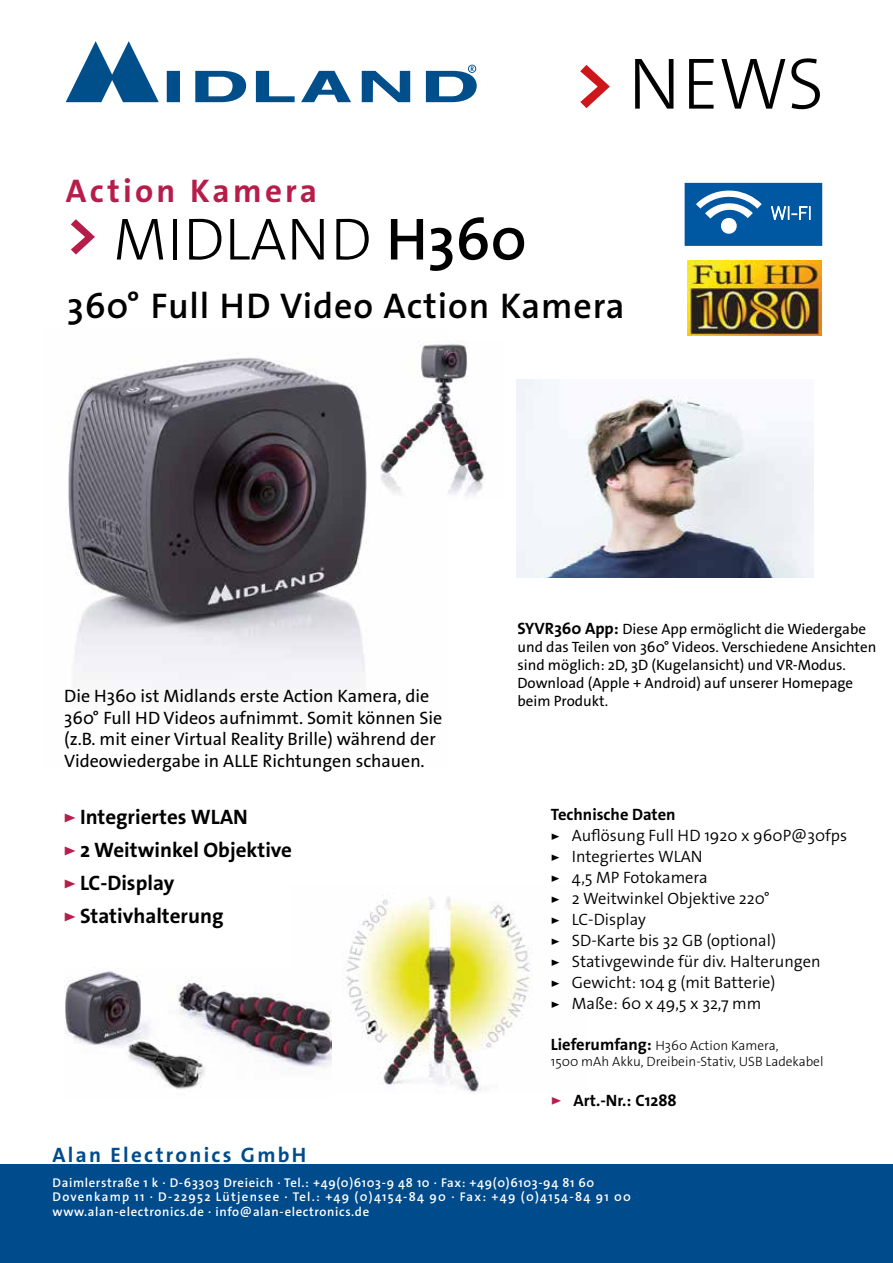
<style>
.page{position:relative;width:893px;height:1263px;background:#fff}
.page>*{position:absolute;margin:0;border:0;box-sizing:border-box;transform-origin:0 0}
.t1{font:300 73.5px "The Sans Os F";color:#000}
.t2{font:300 60px "The Sans Os F";color:#000}
.t3{font:600 36px "The Sans Os F";letter-spacing:.025em;color:#000}
.t4{font:700 33px "The Sans Os F";letter-spacing:.1em;color:#b71d4a}
.t5{font:700 21px/33px "The Sans Os F";color:#000}
.t6{font:700 21px "The Sans Os F";letter-spacing:.11em;color:#004b8b}
.t7{font:18px/21.6px "The Sans Os F";color:#000}
.t8{font:300 16.5px/21px "The Sans Os F";color:#000}
.t9{font:700 16.5px "The Sans Os F";color:#000}
.t10{font:15px/18px "The Sans Os F";color:#000}
.t11{font:300 13.5px/16.2px "The Sans Os F";color:#000}
.t12{font:600 12.75px/14.2px "The Sans Os F";letter-spacing:.05em;color:#fff}
.s1{font-weight:700;color:#cd171a}
.s2{font-weight:700;color:#b71d4a}
.s3{font-weight:600}
.s4{color:#b71d4a}
.s5{font-weight:700;font-size:16.5px}
.s6{font-weight:700}
.s7{font-weight:700;font-size:15px}
.s8{font-size:18px;color:#b71d4a}
</style>
<div class="page">
<img style="left:331px;top:897px;width:202px;height:196px">
<img style="left:68px;top:357px;width:299px;height:332px">
<div style="left:0;top:1164px;width:893px;height:99px;background:#004b8b"></div>
<svg style="left:66px;top:41px;width:411px;height:61px"></svg>
<img style="left:687px;top:260px;width:134px;height:75px">
<div style="left:685px;top:183px;width:137px;height:63px;background:#0058a2;border:2px solid #0058a2"></div>
<svg style="left:771px;top:206px;width:40px;height:14px"></svg>
<svg style="left:696px;top:190px;width:66px;height:44px"></svg>
<img style="left:517px;top:380px;width:297px;height:197px">
<img style="left:64px;top:971px;width:267px;height:118px">
<img style="left:380px;top:341px;width:104px;height:155px">
<h1 class="t1" style="left:574px;top:37px;width:252px"><span class="s1">&gt;</span> NEWS</h1>
<h3 class="t4" style="left:66px;top:170px;width:253px">Action Kamera</h3>
<h2 class="t2" style="left:66px;top:201px;width:463px"><span class="s2">&gt;</span> MIDLAND <span class="s3">H360</span></h2>
<h3 class="t3" style="left:67px;top:282px;width:559px">360° Full HD Video Action Kamera</h3>
<p class="t7" style="left:64px;top:685px;width:380px">Die H360 ist Midlands erste Action Kamera, die 360° Full HD Videos aufnimmt. Somit können Sie (z.B. mit einer Virtual Reality Brille) während der Videowiedergabe in ALLE Richtungen schauen.</p>
<p class="t5" style="left:63px;top:800px;width:230px"><span class="s4">▹</span> Integriertes WLAN<br><span class="s4">▹</span> 2 Weitwinkel Objektive <span class="s4">▹</span> LC-Display<br><span class="s4">▹</span> Stativhalterung</p>
<p class="t10" style="left:517px;top:620px;width:360px"><span class="s5">SYVR360 App:</span> Diese App ermöglicht die Wiedergabe und das Teilen von 360° Videos. Verschiedene Ansichten sind möglich: 2D, 3D (Kugelansicht) und VR-Modus.<br>Download (Apple + Android) auf unserer Homepage beim Produkt.</p>
<p class="t8" style="left:551px;top:804px;width:298px"><span class="s6">Technische Daten<br></span><span class="s7">▹</span> Auflösung Full HD 1920 x 960P@30fps <span class="s7">▹</span> Integriertes WLAN<br><span class="s7">▹</span> 4,5 MP Fotokamera<br><span class="s7">▹</span> 2 Weitwinkel Objektive 220°<br><span class="s7">▹</span> LC-Display<br><span class="s7">▹</span> SD-Karte bis 32 GB (optional)<br><span class="s7">▹</span> Stativgewinde für div. Halterungen<br><span class="s7">▹</span> Gewicht: 104 g (mit Batterie)<br><span class="s7">▹</span> Maße: 60 x 49,5 x 32,7 mm</p>
<p class="t11" style="left:551px;top:1038px;width:274px"><span class="s5">Lieferumfang:</span> H360 Action Kamera,<br>1500 mAh Akku, Dreibein-Stativ, USB Ladekabel</p>
<p class="t9" style="left:551px;top:1090px;width:127px"><span class="s8">▹</span> Art.-Nr.: C1288</p>
<p class="t6" style="left:53px;top:1142px;width:255px">Alan Electronics GmbH</p>
<p class="t12" style="left:53px;top:1176px;width:580px">Daimlerstraße 1 k · D-63303 Dreieich · Tel.: +49(0)6103-9 48 10 · Fax: +49(0)6103-94 81 60<br>Dovenkamp 11 · D-22952 Lütjensee · Tel.: +49 (0)4154-84 90 · Fax: +49 (0)4154-84 91 00 www.alan-electronics.de · info@alan-electronics.de</p>
</div>
